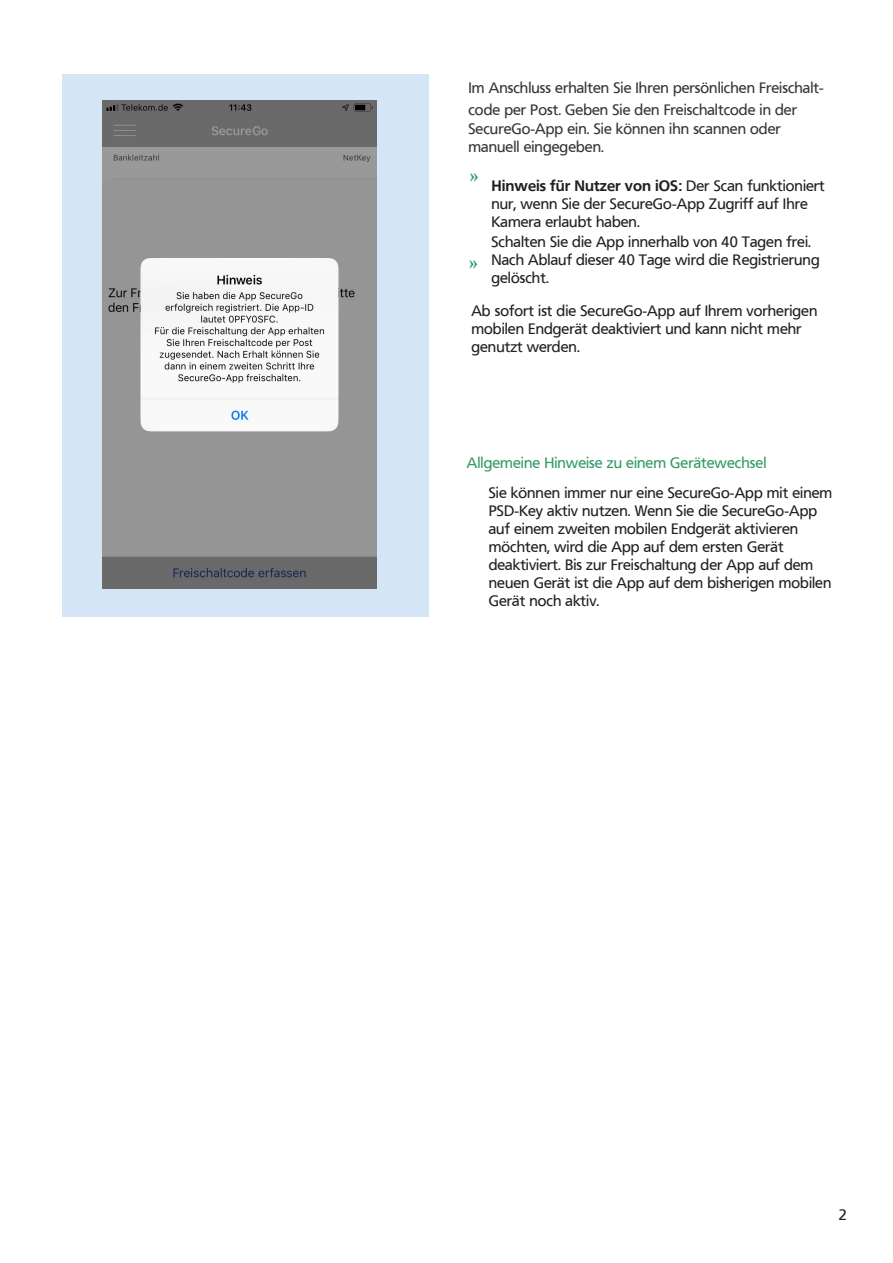
<style>
.page{position:relative;width:893px;height:1263px;background:#fff}
.page>*{position:absolute;margin:0;border:0;box-sizing:border-box;transform-origin:0 0}
.t1{font:700 21px "Minion Pro";color:#396}
.t2{font:15px/18px "Frutiger VR";color:#231f20}
.t3{font:15px/21.8px "Frutiger VR";color:#373535}
.t4{font:15px "Frutiger VR";color:#396}
.s1{font-weight:700}
</style>
<div class="page">
<div style="left:62px;top:74px;width:366px;height:542px;background:#d4e5f5"></div>
<img style="left:103px;top:100px;width:274px;height:488px">
<p class="t3" style="left:468px;top:77px;width:357px">Im Anschluss erhalten Sie Ihren persönlichen Freischalt&shy;code per Post. Geben Sie den Freischaltcode in der</p>
<p class="t3" style="left:468px;top:119px;width:314px;line-height:18.8px">SecureGo-App ein. Sie können ihn scannen oder manuell eingegeben.</p>
<p class="t2" style="left:491px;top:177px;width:335px"><span class="s1">Hinweis für Nutzer von iOS:</span> Der Scan funktioniert nur, wenn Sie der SecureGo-App Zugriff auf Ihre<br>Kamera erlaubt haben.</p>
<p class="t2" style="left:491px;top:233px;width:330px">Schalten Sie die App innerhalb von 40 Tagen frei.<br>Nach Ablauf dieser 40 Tage wird die Registrierung gelöscht.</p>
<h1 class="t1" style="left:469px;top:161px;width:11px">»</h1>
<h1 class="t1" style="left:469px;top:248px;width:11px">»</h1>
<p class="t2" style="left:471px;top:302px;width:348px">Ab sofort ist die SecureGo-App auf Ihrem vorherigen mobilen Endgerät deaktiviert und kann nicht mehr genutzt werden.</p>
<p class="t4" style="left:467px;top:454px;width:301px">Allgemeine Hinweise zu einem Gerätewechsel</p>
<p class="t2" style="left:489px;top:483px;width:345px">Sie können immer nur eine SecureGo-App mit einem PSD-Key aktiv nutzen. Wenn Sie die SecureGo-App auf einem zweiten mobilen Endgerät aktivieren möchten, wird die App auf dem ersten Gerät deaktiviert. Bis zur Freischaltung der App auf dem neuen Gerät ist die App auf dem bisherigen mobilen Gerät noch aktiv.</p>
<p class="t2" style="left:839px;top:1206px;width:10px">2</p>
</div>
